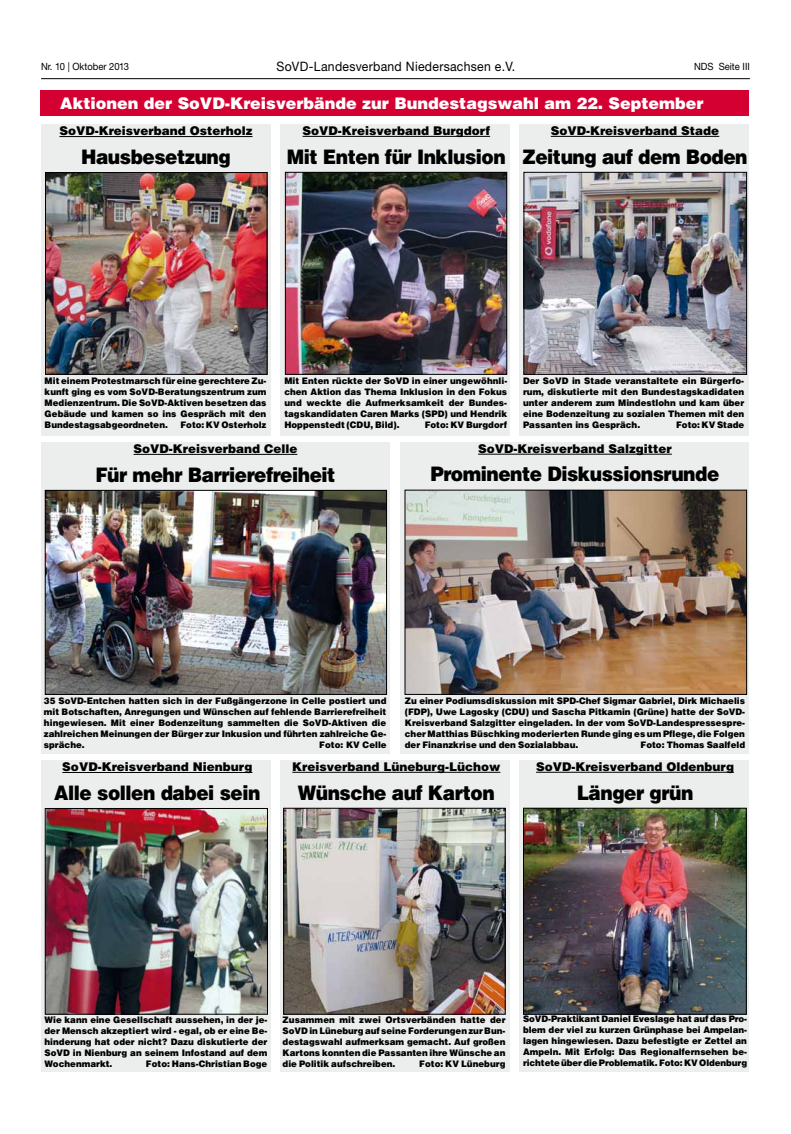
<style>
.page{position:relative;width:791px;height:1134px;background:#fff}
.page>*{position:absolute;margin:0;border:0;box-sizing:border-box;transform-origin:0 0}
.t1{font:900 20px "Helvetica";letter-spacing:-.025em;color:#000;scale:.93 1}
.t2{font:900 16px "Helvetica";color:#fff}
.t3{font:13px "Helvetica Neue CE";letter-spacing:.025em;color:#000;scale:.94 1}
.t4{font:900 12px "Helvetica";color:#000}
.t5{font:10px "Helvetica Neue CE";color:#000;scale:.94 1}
.t6{font:900 9px/11px "Helvetica";color:#000;text-align:justify;scale:.96 1}
</style>
<div class="page">
<hr style="left:41px;top:78px;width:709px;height:1px;background:#000">
<div style="left:41px;top:124px;width:230px;height:312px;background:#eceded"></div>
<hr style="left:59px;top:136px;width:194px;height:1px;background:#000">
<img style="left:47px;top:174px;width:218px;height:198px">
<div style="left:45px;top:172px;width:222px;height:202px;border:1px solid #000"></div>
<div style="left:280px;top:124px;width:230px;height:311px;background:#eceded"></div>
<hr style="left:303px;top:136px;width:187px;height:1px;background:#000">
<img style="left:287px;top:174px;width:218px;height:198px">
<div style="left:285px;top:172px;width:222px;height:202px;border:1px solid #000"></div>
<div style="left:41px;top:442px;width:349px;height:311px;background:#eceded"></div>
<hr style="left:134px;top:454px;width:163px;height:1px;background:#000">
<img style="left:47px;top:492px;width:338px;height:200px">
<div style="left:45px;top:490px;width:342px;height:204px;border:1px solid #000"></div>
<div style="left:401px;top:442px;width:348px;height:311px;background:#eceded"></div>
<hr style="left:478px;top:454px;width:194px;height:1px;background:#000">
<img style="left:407px;top:492px;width:338px;height:200px">
<div style="left:405px;top:490px;width:342px;height:204px;border:1px solid #000"></div>
<div style="left:41px;top:760px;width:230px;height:312px;background:#eceded"></div>
<hr style="left:62px;top:772px;width:190px;height:1px;background:#000">
<img style="left:47px;top:810px;width:219px;height:202px">
<div style="left:45px;top:808px;width:223px;height:206px;border:1px solid #000"></div>
<div style="left:280px;top:760px;width:230px;height:311px;background:#eceded"></div>
<hr style="left:292px;top:772px;width:208px;height:1px;background:#000">
<img style="left:285px;top:810px;width:218px;height:202px">
<div style="left:283px;top:808px;width:222px;height:206px;border:1px solid #000"></div>
<div style="left:519px;top:760px;width:229px;height:311px;background:#eceded"></div>
<hr style="left:536px;top:772px;width:198px;height:1px;background:#000">
<img style="left:525px;top:810px;width:219px;height:202px">
<div style="left:523px;top:808px;width:223px;height:206px;border:1px solid #000"></div>
<div style="left:519px;top:124px;width:229px;height:311px;background:#eceded"></div>
<hr style="left:551px;top:136px;width:168px;height:1px;background:#000">
<img style="left:526px;top:174px;width:219px;height:198px">
<div style="left:524px;top:172px;width:223px;height:202px;border:1px solid #000"></div>
<div style="left:40px;top:91px;width:709px;height:25px;background:#d40032"></div>
<p class="t5" style="left:41px;top:61px;width:95px">Nr. 10 | Oktober 2013</p>
<h3 class="t3" style="left:276px;top:59px;width:255px">SoVD-Landesverband Niedersachsen e.V.</h3>
<p class="t5" style="left:694px;top:61px;width:61px">NDS Seite III</p>
<h2 class="t2" style="left:60px;top:93px;width:645px">Aktionen der SoVD-Kreisverbände zur Bundestagswahl am 22. September</h2>
<h3 class="t4" style="left:59px;top:123px;width:195px">SoVD-Kreisverband Osterholz</h3>
<h1 class="t1" style="left:81px;top:144px;width:162px">Hausbesetzung</h1>
<h3 class="t4" style="left:303px;top:123px;width:189px">SoVD-Kreisverband Burgdorf</h3>
<h1 class="t1" style="left:287px;top:143px;width:237px">Mit Enten für Inklusion</h1>
<h3 class="t4" style="left:551px;top:123px;width:170px">SoVD-Kreisverband Stade</h3>
<h1 class="t1" style="left:522px;top:143px;width:244px">Zeitung auf dem Boden</h1>
<p class="t6" style="left:45px;top:375px;width:233px">Mit einem Protestmarsch für eine gerechtere Zu&shy;kunft ging es vom SoVD-Beratungszentrum zum Medienzentrum. Die SoVD-Aktiven besetzen das Gebäude und kamen so ins Gespräch mit den Bundestagsabgeordneten.</p>
<p class="t6" style="left:180px;top:419px;width:91px">Foto: KV Osterholz</p>
<p class="t6" style="left:284px;top:375px;width:234px">Mit Enten rückte der SoVD in einer ungewöhnli&shy;chen Aktion das Thema Inklusion in den Fokus und weckte die Aufmerksamkeit der Bundes&shy;tagskandidaten Caren Marks (SPD) und Hendrik Hoppenstedt (CDU, Bild).</p>
<p class="t6" style="left:425px;top:419px;width:87px">Foto: KV Burgdorf</p>
<p class="t6" style="left:523px;top:375px;width:232px">Der SoVD in Stade veranstaltete ein Bürgerfo&shy;rum, diskutierte mit den Bundestagskadidaten unter anderem zum Mindestlohn und kam über eine Bodenzeitung zu sozialen Themen mit den Passanten ins Gespräch.</p>
<p class="t6" style="left:676px;top:419px;width:72px">Foto: KV Stade</p>
<h3 class="t4" style="left:134px;top:441px;width:165px">SoVD-Kreisverband Celle</h3>
<h1 class="t1" style="left:95px;top:461px;width:260px">Für mehr Barrierefreiheit</h1>
<h3 class="t4" style="left:478px;top:441px;width:195px">SoVD-Kreisverband Salzgitter</h3>
<h1 class="t1" style="left:430px;top:461px;width:312px">Prominente Diskussionsrunde</h1>
<p class="t6" style="left:44px;top:695px;width:358px">35 SoVD-Entchen hatten sich in der Fußgängerzone in Celle postiert und mit Botschaften, Anregungen und Wünschen auf fehlende Barrierefreiheit hingewiesen. Mit einer Bodenzeitung sammelten die SoVD-Aktiven die zahlreichen Meinungen der Bürger zur Inkusion und führten zahlreiche Ge&shy;spräche.</p>
<p class="t6" style="left:319px;top:739px;width:72px">Foto: KV Celle</p>
<p class="t6" style="left:405px;top:695px;width:356px">Zu einer Podiumsdiskussion mit SPD-Chef Sigmar Gabriel, Dirk Michaelis (FDP), Uwe Lagosky (CDU) und Sascha Pitkamin (Grüne) hatte der SoVD-Kreisverband Salzgitter eingeladen. In der vom SoVD-Landespressespre&shy;cher Matthias Büschking moderierten Runde ging es um Pflege, die Folgen der Finanzkrise und den Sozialabbau.</p>
<p class="t6" style="left:641px;top:739px;width:110px">Foto: Thomas Saalfeld</p>
<h3 class="t4" style="left:62px;top:759px;width:192px">SoVD-Kreisverband Nienburg</h3>
<h1 class="t1" style="left:54px;top:779px;width:223px">Alle sollen dabei sein</h1>
<h3 class="t4" style="left:292px;top:759px;width:210px">Kreisverband Lüneburg-Lüchow</h3>
<h1 class="t1" style="left:298px;top:779px;width:213px">Wünsche auf Karton</h1>
<h3 class="t4" style="left:536px;top:759px;width:200px">SoVD-Kreisverband Oldenburg</h3>
<h1 class="t1" style="left:577px;top:779px;width:127px">Länger grün</h1>
<p class="t6" style="left:45px;top:1014px;width:234px">Wie kann eine Gesellschaft aussehen, in der je&shy;der Mensch akzeptiert wird - egal, ob er eine Be&shy;hinderung hat oder nicht? Dazu diskutierte der SoVD in Nienburg an seinem Infostand auf dem Wochenmarkt.</p>
<p class="t6" style="left:146px;top:1058px;width:128px">Foto: Hans-Christian Boge</p>
<p class="t6" style="left:283px;top:1014px;width:234px">Zusammen mit zwei Ortsverbänden hatte der SoVD in Lüneburg auf seine Forderungen zur Bun&shy;destagswahl aufmerksam gemacht. Auf großen Kartons konnten die Passanten ihre Wünsche an die Politik aufschreiben.</p>
<p class="t6" style="left:419px;top:1058px;width:91px">Foto: KV Lüneburg</p>
<p class="t6" style="left:523px;top:1013px;width:235px">SoVD-Praktikant Daniel Eveslage hat auf das Pro&shy;blem der viel zu kurzen Grünphase bei Ampelan&shy;lagen hingewiesen. Dazu befestigte er Zettel an Ampeln. Mit Erfolg: Das Regionalfernsehen be&shy;richtete über die Problematik. Foto: KV Oldenburg</p>
</div>
